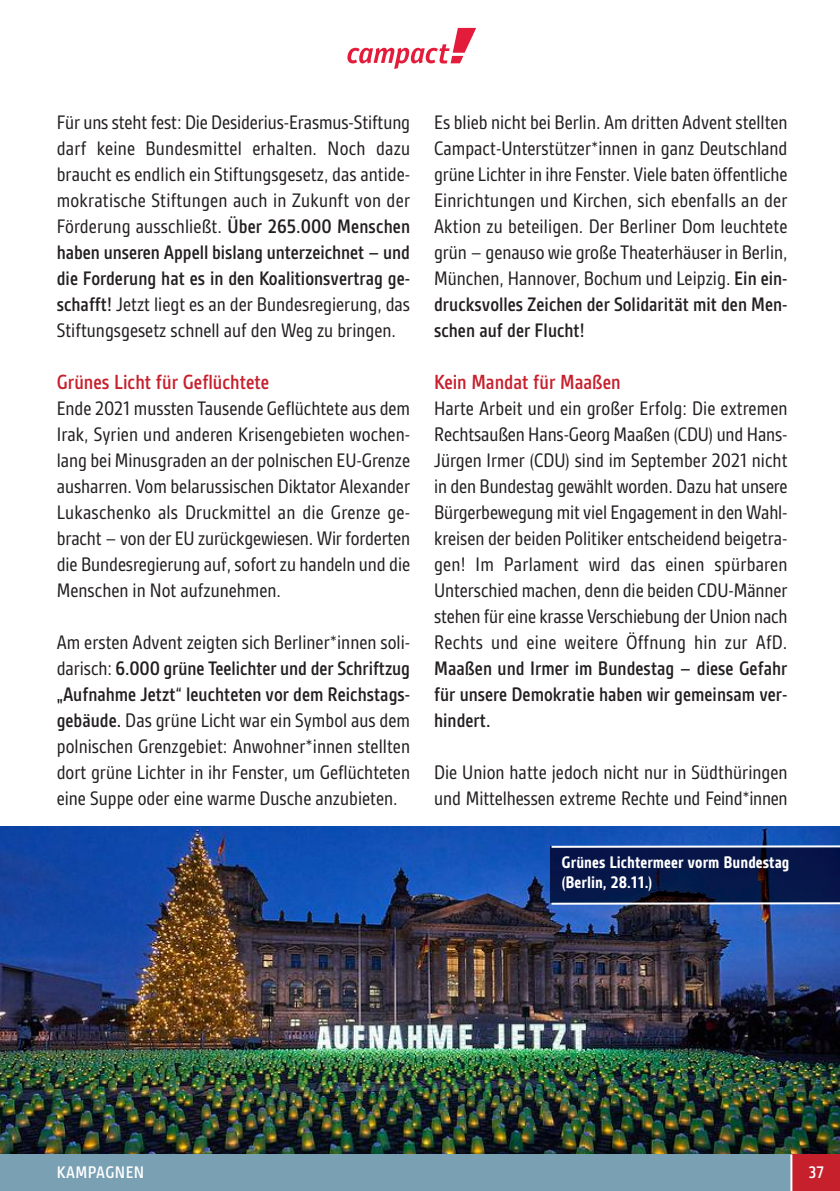
<style>
.page{position:relative;width:840px;height:1191px;background:#fff}
.page>*{position:absolute;margin:0;border:0;box-sizing:border-box;transform-origin:0 0}
.t1{font:500 22px "Gesta Condensed";color:#c7202d}
.t2{font:21px/26px "Gesta Condensed";color:#231f20;text-align:justify}
.t3{font:500 21px/26px "Gesta Condensed";color:#231f20;text-align:justify}
.t4{font:700 18px/20px "Gesta Condensed";color:#fff}
.t5{font:500 18px "Gesta Condensed";letter-spacing:.025em;color:#fff}
.s1{font-weight:500}
</style>
<div class="page">
<img style="left:0;top:827px;width:839px;height:327px">
<svg style="left:347px;top:28px;width:128px;height:41px"></svg>
<div style="left:791px;top:1154px;width:48px;height:37px;background:#c7202d"></div>
<div style="left:0;top:1154px;width:791px;height:37px;background:#79a0b3"></div>
<hr style="left:790px;top:1154px;width:2px;height:37px;background:#fff">
<img style="left:550px;top:846px;width:289px;height:56px">
<hr style="left:551px;top:902px;width:288px;height:2px;background:#fff">
<hr style="left:551px;top:845px;width:288px;height:2px;background:#fff">
<p class="t2" style="left:57px;top:111px;width:355px">Für uns steht fest: Die Desiderius-Erasmus-Stiftung darf keine Bundesmittel erhalten. Noch dazu braucht es endlich ein Stiftungsgesetz, das antide&shy;mokratische Stiftungen auch in Zukunft von der Förderung ausschließt. <span class="s1">Über 265.000 Menschen haben unseren Appell bislang unterzeichnet – und die Forderung hat es in den Koalitionsvertrag ge&shy;schafft!</span> Jetzt liegt es an der Bundesregierung, das Stiftungsgesetz schnell auf den Weg zu bringen.</p>
<p class="t1" style="left:57px;top:375px;width:214px">Grünes Licht für Geflüchtete</p>
<p class="t2" style="left:57px;top:397px;width:355px">Ende 2021 mussten Tausende Geflüchtete aus dem Irak, Syrien und anderen Krisengebieten wochen&shy;lang bei Minusgraden an der polnischen EU-Grenze ausharren. Vom belarussischen Diktator Alexander Lukaschenko als Druckmittel an die Grenze ge&shy;bracht – von der EU zurückgewiesen. Wir forderten die Bundesregierung auf, sofort zu handeln und die Menschen in Not aufzunehmen.</p>
<p class="t2" style="left:57px;top:631px;width:355px">Am ersten Advent zeigten sich Berliner*innen soli&shy;darisch: <span class="s1">6.000 grüne teelichter und der Schriftzug „Aufnahme Jetzt“ leuchteten vor dem reichstags&shy;gebäude.</span> Das grüne Licht war ein Symbol aus dem polnischen Grenzgebiet: Anwohner*innen stellten dort grüne Lichter in ihr Fenster, um Geflüchteten eine Suppe oder eine warme Dusche anzubieten.</p>
<p class="t2" style="left:434px;top:111px;width:355px">Es blieb nicht bei Berlin. Am dritten Advent stellten Campact-Unterstützer*innen in ganz Deutschland grüne Lichter in ihre Fenster. Viele baten öffentliche Einrichtungen und Kirchen, sich ebenfalls an der Aktion zu beteiligen. Der Berliner Dom leuchtete grün – genauso wie große Theaterhäuser in Berlin, München, Hannover, Bochum und Leipzig. <span class="s1">Ein ein&shy;drucksvolles Zeichen der Solidarität mit den Men&shy;schen auf der Flucht!</span></p>
<p class="t1" style="left:434px;top:375px;width:188px">Kein Mandat für Maaßen</p>
<p class="t2" style="left:434px;top:397px;width:354px">Harte Arbeit und ein großer Erfolg: Die extremen Rechtsaußen Hans-Georg Maaßen (CDU) und Hans-Jürgen Irmer (CDU) sind im September 2021 nicht in den Bundestag gewählt worden. Dazu hat unsere Bürgerbewegung mit viel Engagement in den Wahl&shy;kreisen der beiden Politiker entscheidend beigetra&shy;gen! Im Parlament wird das einen spürbaren Unterschied machen, denn die beiden CDU-Männer stehen für eine krasse Verschiebung der Union nach Rechts und eine weitere Öffnung hin zur AfD.</p>
<p class="t3" style="left:434px;top:657px;width:355px">Maaßen und Irmer im Bundestag – diese Gefahr für unsere Demokratie haben wir gemeinsam ver&shy;hindert.</p>
<p class="t2" style="left:434px;top:761px;width:355px">Die Union hatte jedoch nicht nur in Südthüringen und Mittelhessen extreme Rechte und Feind*innen</p>
<p class="t4" style="left:561px;top:853px;width:229px">Grünes Lichtermeer vorm bundestag (berlin, 28.11.)</p>
<p class="t5" style="left:57px;top:1166px;width:89px">KAMPAGnEn</p>
<p class="t5" style="left:808px;top:1166px;width:17px">37</p>
</div>
